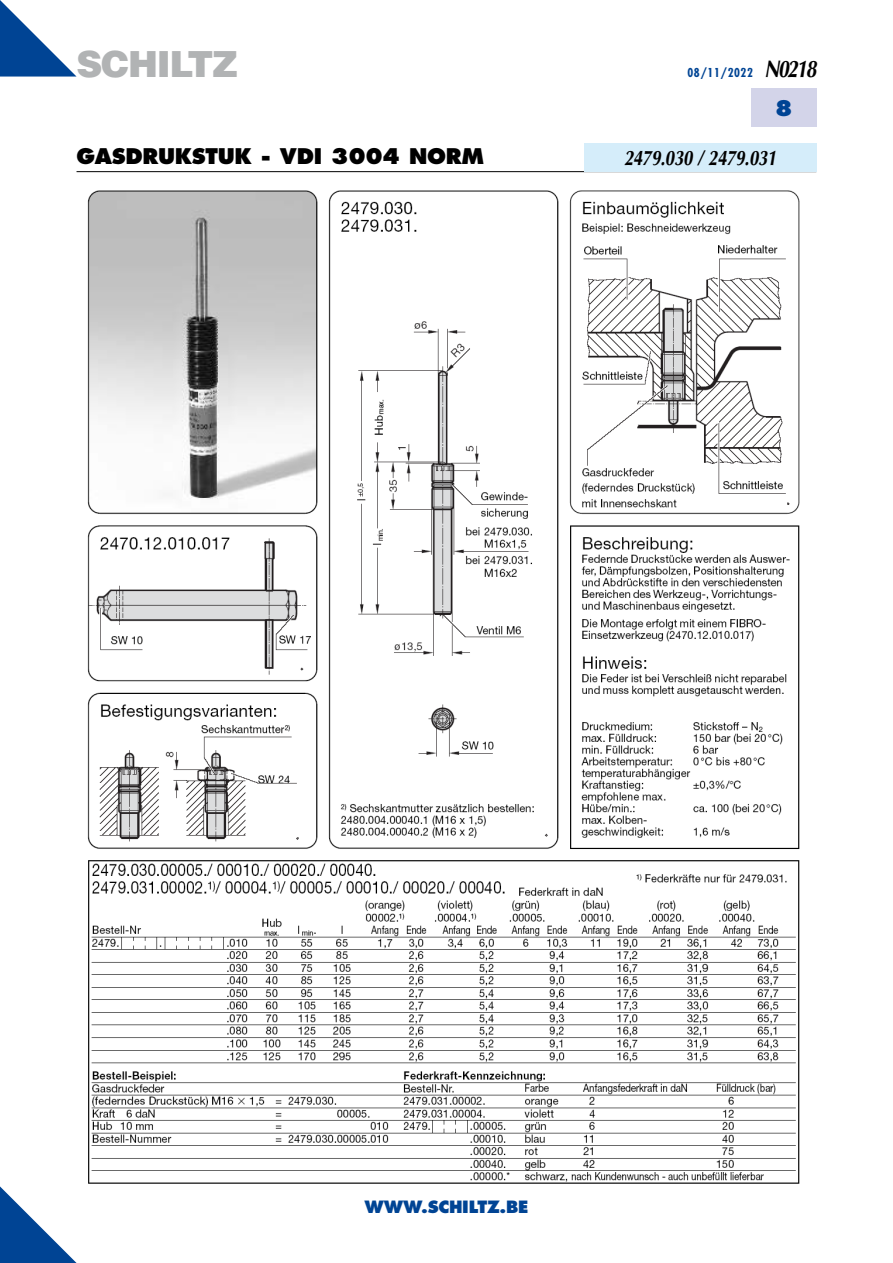
<style>
.page{position:relative;width:893px;height:1263px;background:#fff}
.page>*{position:absolute;margin:0;border:0;box-sizing:border-box;transform-origin:0 0}
.t1{font:900 36px "Helvetica";letter-spacing:-.035em;color:#b1b3b4}
.t2{font:800 21px "Futura";letter-spacing:-.015em;color:#000}
.t3{font:italic 700 21px "Optima";letter-spacing:-.015em;color:#000;scale:.8 1}
.t4{font:800 21px "Futura";color:#004494}
.t5{font:800 16.5px "Futura";letter-spacing:-.015em;color:#004494}
.t6{font:700 condensed 12px "Futura";letter-spacing:.05em;color:#004494}
.s1{font-family:"Optima";font-style:italic;font-stretch:normal;font-size:24px;color:#000}
</style>
<div class="page">
<img style="left:87px;top:190px;width:713px;height:994px">
<svg style="left:0;top:1186px;width:77px;height:77px"></svg>
<hr style="left:77px;top:171px;width:739px;height:1px;background:#000">
<div style="left:751px;top:89px;width:65px;height:38px;background:#d3d4e9"></div>
<svg style="left:0;top:0;width:77px;height:77px"></svg>
<div style="left:584px;top:143px;width:232px;height:28px;background:#d5edfa"></div>
<h1 class="t1" style="left:77px;top:40px;width:163px">SCHILTZ</h1>
<p class="t2" style="left:77px;top:143px;width:409px">GASDRUKSTUK - VDI 3004 NORM</p>
<p class="t6" style="left:687px;top:65px;width:130px">08/11/2022 <span class="s1">N0218</span></p>
<p class="t4" style="left:775px;top:95px;width:19px">8</p>
<p class="t3" style="left:624px;top:145px;width:192px">2479.030 / 2479.031</p>
<p class="t5" style="left:365px;top:1197px;width:165px">WWW.SCHILTZ.BE</p>
</div>
